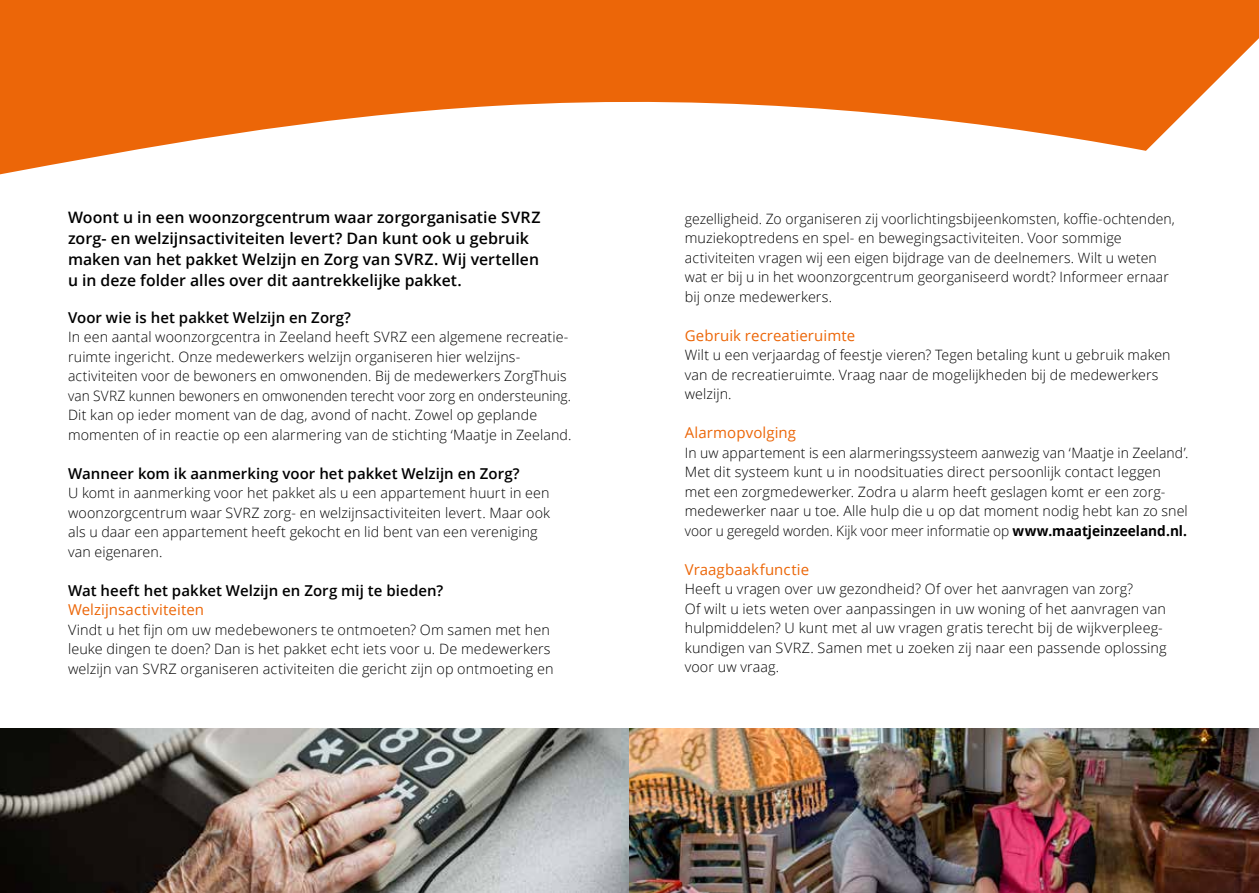
<style>
.page{position:relative;width:1259px;height:893px;background:#fff}
.page>*{position:absolute;margin:0;border:0;box-sizing:border-box;transform-origin:0 0}
.t1{font:600 15.75px/21px "Open Sans";letter-spacing:.005em;color:#000}
.t2{font:600 15px "Open Sans";letter-spacing:.005em;color:#000}
.t3{font:15px "Open Sans";letter-spacing:.005em;color:#ec6608}
.t4{font:300 14.25px/19.5px "Open Sans";letter-spacing:.005em;color:#000}
.s1{font-weight:700}
</style>
<div class="page">
<svg style="left:0;top:0;width:1259px;height:175px;fill:#ec6608"></svg>
<img style="left:0;top:728px;width:1259px;height:165px">
<p class="t1" style="left:68px;top:206px;width:474px">Woont u in een woonzorgcentrum waar zorgorganisatie SVRZ zorg- en welzijnsactiviteiten levert? Dan kunt ook u gebruik maken van het pakket Welzijn en Zorg van SVRZ. Wij vertellen u in deze folder alles over dit aantrekkelijke pakket.</p>
<p class="t2" style="left:68px;top:307px;width:284px">Voor wie is het pakket Welzijn en Zorg?</p>
<p class="t4" style="left:68px;top:327px;width:505px">In een aantal woonzorgcentra in Zeeland heeft SVRZ een algemene recreatie&shy;ruimte ingericht. Onze medewerkers welzijn organiseren hier welzijns&shy;activiteiten voor de bewoners en omwonenden. Bij de medewerkers ZorgThuis van SVRZ kunnen bewoners en omwonenden terecht voor zorg en ondersteuning.<br>Dit kan op ieder moment van de dag, avond of nacht. Zowel op geplande momenten of in reactie op een alarmering van de stichting ‘Maatje in Zeeland.</p>
<p class="t2" style="left:68px;top:463px;width:453px">Wanneer kom ik aanmerking voor het pakket Welzijn en Zorg?</p>
<p class="t4" style="left:68px;top:483px;width:483px">U komt in aanmerking voor het pakket als u een appartement huurt in een woonzorgcentrum waar SVRZ zorg- en welzijnsactiviteiten levert. Maar ook als u daar een appartement heeft gekocht en lid bent van een vereniging van eigenaren.</p>
<p class="t2" style="left:68px;top:580px;width:377px">Wat heeft het pakket Welzijn en Zorg mij te bieden?</p>
<p class="t3" style="left:68px;top:600px;width:138px">Welzijnsactiviteiten</p>
<p class="t4" style="left:68px;top:620px;width:487px">Vindt u het fijn om uw medebewoners te ontmoeten? Om samen met hen leuke dingen te doen? Dan is het pakket echt iets voor u. De medewerkers welzijn van SVRZ organiseren activiteiten die gericht zijn op ontmoeting en</p>
<p class="t4" style="left:685px;top:208px;width:491px">gezelligheid. Zo organiseren zij voorlichtingsbijeenkomsten, koffie-ochtenden, muziekoptredens en spel- en bewegingsactiviteiten. Voor sommige activiteiten vragen wij een eigen bijdrage van de deelnemers. Wilt u weten wat er bij u in het woonzorgcentrum georganiseerd wordt? Informeer ernaar bij onze medewerkers.</p>
<p class="t3" style="left:685px;top:325px;width:172px">Gebruik recreatieruimte</p>
<p class="t4" style="left:685px;top:345px;width:487px">Wilt u een verjaardag of feestje vieren? Tegen betaling kunt u gebruik maken van de recreatieruimte. Vraag naar de mogelijkheden bij de medewerkers welzijn.</p>
<p class="t3" style="left:685px;top:422px;width:113px">Alarmopvolging</p>
<p class="t4" style="left:685px;top:442px;width:505px">In uw appartement is een alarmeringssysteem aanwezig van ‘Maatje in Zeeland’.<br>Met dit systeem kunt u in noodsituaties direct persoonlijk contact leggen met een zorgmedewerker. Zodra u alarm heeft geslagen komt er een zorg&shy;medewerker naar u toe. Alle hulp die u op dat moment nodig hebt kan zo snel voor u geregeld worden. Kijk voor meer informatie op <span class="s1">www.maatjeinzeeland.nl.</span></p>
<p class="t3" style="left:685px;top:559px;width:126px">Vraagbaakfunctie</p>
<p class="t4" style="left:685px;top:579px;width:483px">Heeft u vragen over uw gezondheid? Of over het aanvragen van zorg?<br>Of wilt u iets weten over aanpassingen in uw woning of het aanvragen van hulpmiddelen? U kunt met al uw vragen gratis terecht bij de wijkverpleeg&shy;kundigen van SVRZ. Samen met u zoeken zij naar een passende oplossing voor uw vraag.</p>
</div>
